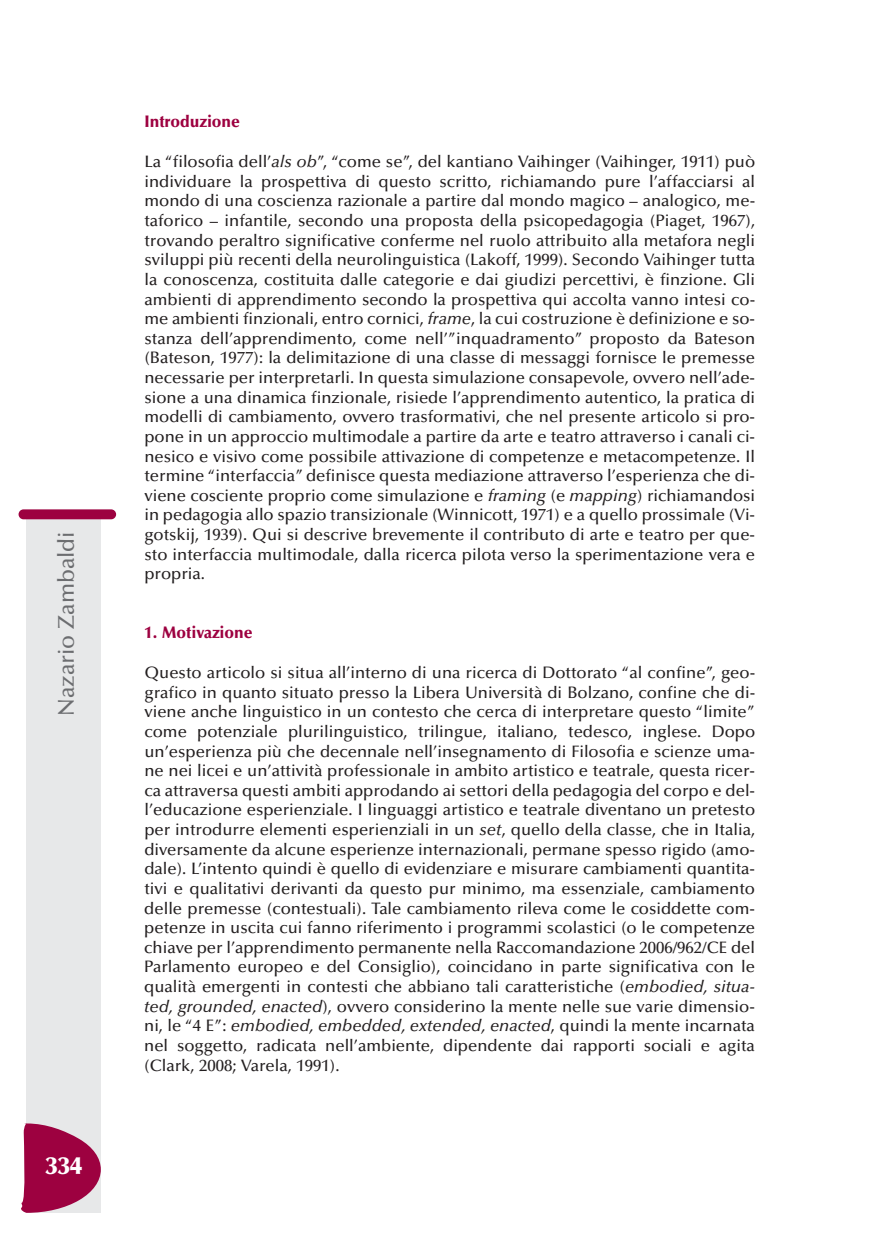
<style>
.page{position:relative;width:869px;height:1241px;background:#fff}
.page>*{position:absolute;margin:0;border:0;box-sizing:border-box;transform-origin:0 0}
.t1{font:900 24.5px "Optima";color:#fff}
.t2{font:500 22.75px "Optima";color:#6c6d70}
.t3{font:500 16.62px/19.6px "Optima";color:#231f20;text-align:justify}
.t4{font:900 16.62px "Optima";color:#9d0140;scale:.95 1}
.s1{font-style:italic}
</style>
<div class="page">
<div style="left:27px;top:517px;width:74px;height:695px;background:#e7e8e9"></div>
<div style="left:19px;top:509px;width:97px;height:10px;background:#9d0140;border-radius:5px"></div>
<svg style="left:21px;top:1122px;width:80px;height:90px"></svg>
<h2 class="t2" style="left:57px;top:715px;width:186px;rotate:-90deg">Nazario Zambaldi</h2>
<h1 class="t1" style="left:45px;top:1155px;width:38px">334</h1>
<p class="t4" style="left:144px;top:115px;width:102px">Introduzione</p>
<p class="t3" style="left:144px;top:153px;width:612px">La “filosofia dell’<span class="s1">als ob</span>”, “come se”, del kantiano Vaihinger (Vaihinger, 1911) può individuare la prospettiva di questo scritto, richiamando pure l’affacciarsi al mondo di una coscienza razionale a partire dal mondo magico – analogico, me&shy;taforico – infantile, secondo una proposta della psicopedagogia (Piaget, 1967), trovando peraltro significative conferme nel ruolo attribuito alla metafora negli sviluppi più recenti della neurolinguistica (Lakoff, 1999). Secondo Vaihinger tutta la conoscenza, costituita dalle categorie e dai giudizi percettivi, è finzione. Gli ambienti di apprendimento secondo la prospettiva qui accolta vanno intesi co&shy;me ambienti finzionali, entro cornici, <span class="s1">frame</span>, la cui costruzione è definizione e so&shy;stanza dell’apprendimento, come nell’”inquadramento” proposto da Bateson (Bateson, 1977): la delimitazione di una classe di messaggi fornisce le premesse necessarie per interpretarli. In questa simulazione consapevole, ovvero nell’ade&shy;sione a una dinamica finzionale, risiede l’apprendimento autentico, la pratica di modelli di cambiamento, ovvero trasformativi, che nel presente articolo si pro&shy;pone in un approccio multimodale a partire da arte e teatro attraverso i canali ci&shy;nesico e visivo come possibile attivazione di competenze e metacompetenze. Il termine “interfaccia” definisce questa mediazione attraverso l’esperienza che di&shy;viene cosciente proprio come simulazione e <span class="s1">framing</span> (e <span class="s1">mapping</span>) richiamandosi in pedagogia allo spazio transizionale (Winnicott, 1971) e a quello prossimale (Vi&shy;gotskij, 1939). Qui si descrive brevemente il contributo di arte e teatro per que&shy;sto interfaccia multimodale, dalla ricerca pilota verso la sperimentazione vera e propria.</p>
<p class="t4" style="left:144px;top:626px;width:115px">1. Motivazione</p>
<p class="t3" style="left:144px;top:664px;width:612px">Questo articolo si situa all’interno di una ricerca di Dottorato “al confine”, geo&shy;grafico in quanto situato presso la Libera Università di Bolzano, confine che di&shy;viene anche linguistico in un contesto che cerca di interpretare questo “limite” come potenziale plurilinguistico, trilingue, italiano, tedesco, inglese. Dopo un’esperienza più che decennale nell’insegnamento di Filosofia e scienze uma&shy;ne nei licei e un’attività professionale in ambito artistico e teatrale, questa ricer&shy;ca attraversa questi ambiti approdando ai settori della pedagogia del corpo e del&shy;l’educazione esperienziale. I linguaggi artistico e teatrale diventano un pretesto per introdurre elementi esperienziali in un <span class="s1">set</span>, quello della classe, che in Italia, diversamente da alcune esperienze internazionali, permane spesso rigido (amo&shy;dale). L’intento quindi è quello di evidenziare e misurare cambiamenti quantita&shy;tivi e qualitativi derivanti da questo pur minimo, ma essenziale, cambiamento delle premesse (contestuali). Tale cambiamento rileva come le cosiddette com&shy;petenze in uscita cui fanno riferimento i programmi scolastici (o le competenze chiave per l’apprendimento permanente nella Raccomandazione 2006/962/CE del Parlamento europeo e del Consiglio), coincidano in parte significativa con le qualità emergenti in contesti che abbiano tali caratteristiche (<span class="s1">embodied, situa&shy;ted, grounded, enacted</span>), ovvero considerino la mente nelle sue varie dimensio&shy;ni, le “4 E”: <span class="s1">embodied, embedded, extended, enacted</span>, quindi la mente incarnata nel soggetto, radicata nell’ambiente, dipendente dai rapporti sociali e agita (Clark, 2008; Varela, 1991).</p>
</div>
